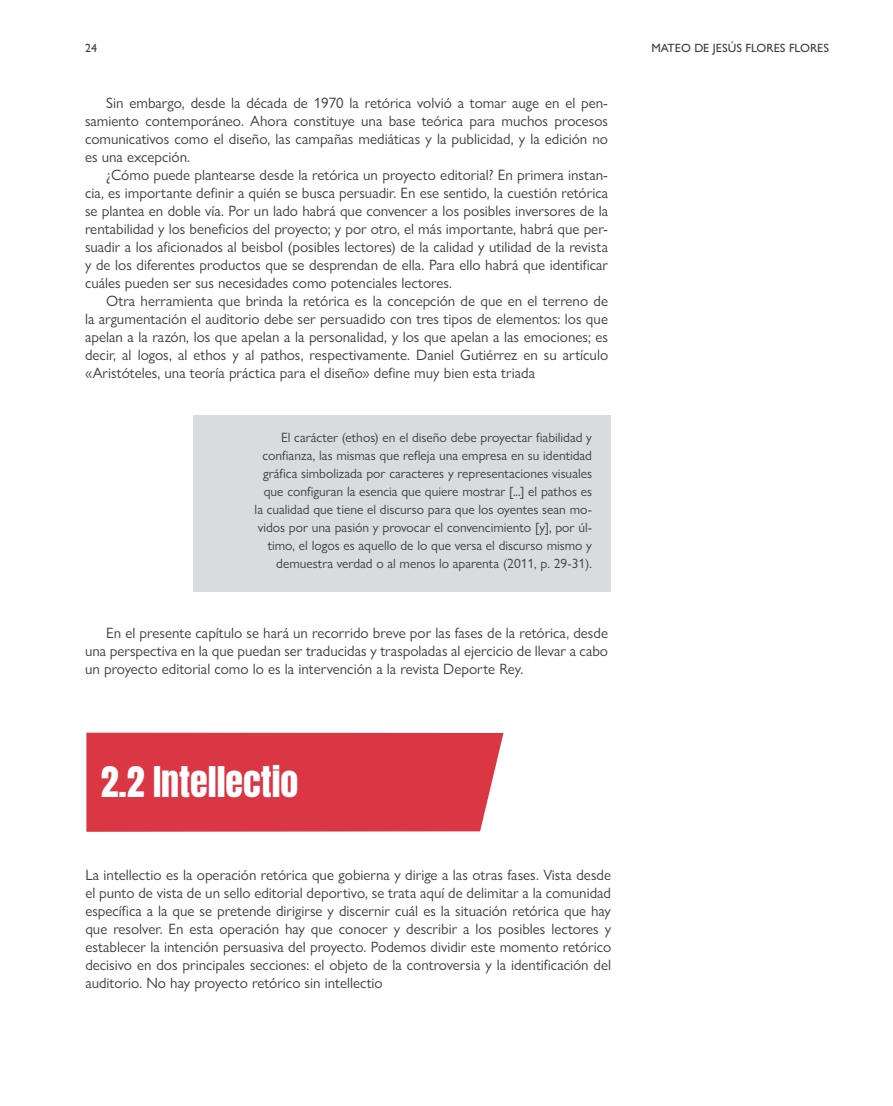
<style>
.page{position:relative;width:893px;height:1106px;background:#fff}
.page>*{position:absolute;margin:0;border:0;box-sizing:border-box;transform-origin:0 0}
.t1{font:36px "Anton";color:#fff}
.t2{font:15px/18px "Gill Sans Nova";color:#3e3e3f;text-align:justify}
.t3{font:13.5px/18px "Gill Sans Nova";color:#3e3e3f;text-align:right}
.t4{font:500 12px "Gill Sans Nova";color:#3e3e3f}
</style>
<div class="page">
<div style="left:193px;top:416px;width:417px;height:176px;background:#d9dbdc"></div>
<div style="left:86px;top:732px;width:417px;height:99px;background:#da3644"></div>
<p class="t4" style="left:85px;top:41px;width:13px">24</p>
<p class="t4" style="left:651px;top:41px;width:179px">MATEO DE JESÚS FLORES FLORES</p>
<p class="t2" style="left:85px;top:93px;width:524px;text-indent:21px">Sin embargo, desde la década de 1970 la retórica volvió a tomar auge en el pen&shy;samiento contemporáneo. Ahora constituye una base teórica para muchos procesos comunicativos como el diseño, las campañas mediáticas y la publicidad, y la edición no es una excepción.</p>
<p class="t2" style="left:85px;top:165px;width:525px;text-indent:21px">¿Cómo puede plantearse desde la retórica un proyecto editorial? En primera instan&shy;cia, es importante definir a quién se busca persuadir. En ese sentido, la cuestión retórica se plantea en doble vía. Por un lado habrá que convencer a los posibles inversores de la rentabilidad y los beneficios del proyecto; y por otro, el más importante, habrá que per&shy;suadir a los aficionados al beisbol (posibles lectores) de la calidad y utilidad de la revista y de los diferentes productos que se desprendan de ella. Para ello habrá que identificar cuáles pueden ser sus necesidades como potenciales lectores.</p>
<p class="t2" style="left:85px;top:291px;width:525px;text-indent:21px">Otra herramienta que brinda la retórica es la concepción de que en el terreno de la argumentación el auditorio debe ser persuadido con tres tipos de elementos: los que apelan a la razón, los que apelan a la personalidad, y los que apelan a las emociones; es decir, al logos, al ethos y al pathos, respectivamente. Daniel Gutiérrez en su artículo «Aristóteles, una teoría práctica para el diseño» define muy bien esta triada</p>
<p class="t3" style="left:255px;top:428px;width:339px">El carácter (ethos) en el diseño debe proyectar fiabilidad y confianza, las mismas que refleja una empresa en su identidad gráfica simbolizada por caracteres y representaciones visuales que configuran la esencia que quiere mostrar [...] el pathos es la cualidad que tiene el discurso para que los oyentes sean mo&shy;vidos por una pasión y provocar el convencimiento [y], por úl&shy;timo, el logos es aquello de lo que versa el discurso mismo y demuestra verdad o al menos lo aparenta (2011, p. 29-31).</p>
<p class="t2" style="left:85px;top:624px;width:524px;text-indent:21px">En el presente capítulo se hará un recorrido breve por las fases de la retórica, desde una perspectiva en la que puedan ser traducidas y traspoladas al ejercicio de llevar a cabo un proyecto editorial como lo es la intervención a la revista Deporte Rey.</p>
<h1 class="t1" style="left:101px;top:764px;width:199px">2.2 Intellectio</h1>
<p class="t2" style="left:85px;top:865px;width:527px">La intellectio es la operación retórica que gobierna y dirige a las otras fases. Vista desde el punto de vista de un sello editorial deportivo, se trata aquí de delimitar a la comunidad específica a la que se pretende dirigirse y discernir cuál es la situación retórica que hay que resolver. En esta operación hay que conocer y describir a los posibles lectores y establecer la intención persuasiva del proyecto. Podemos dividir este momento retórico decisivo en dos principales secciones: el objeto de la controversia y la identificación del auditorio. No hay proyecto retórico sin intellectio</p>
</div>
